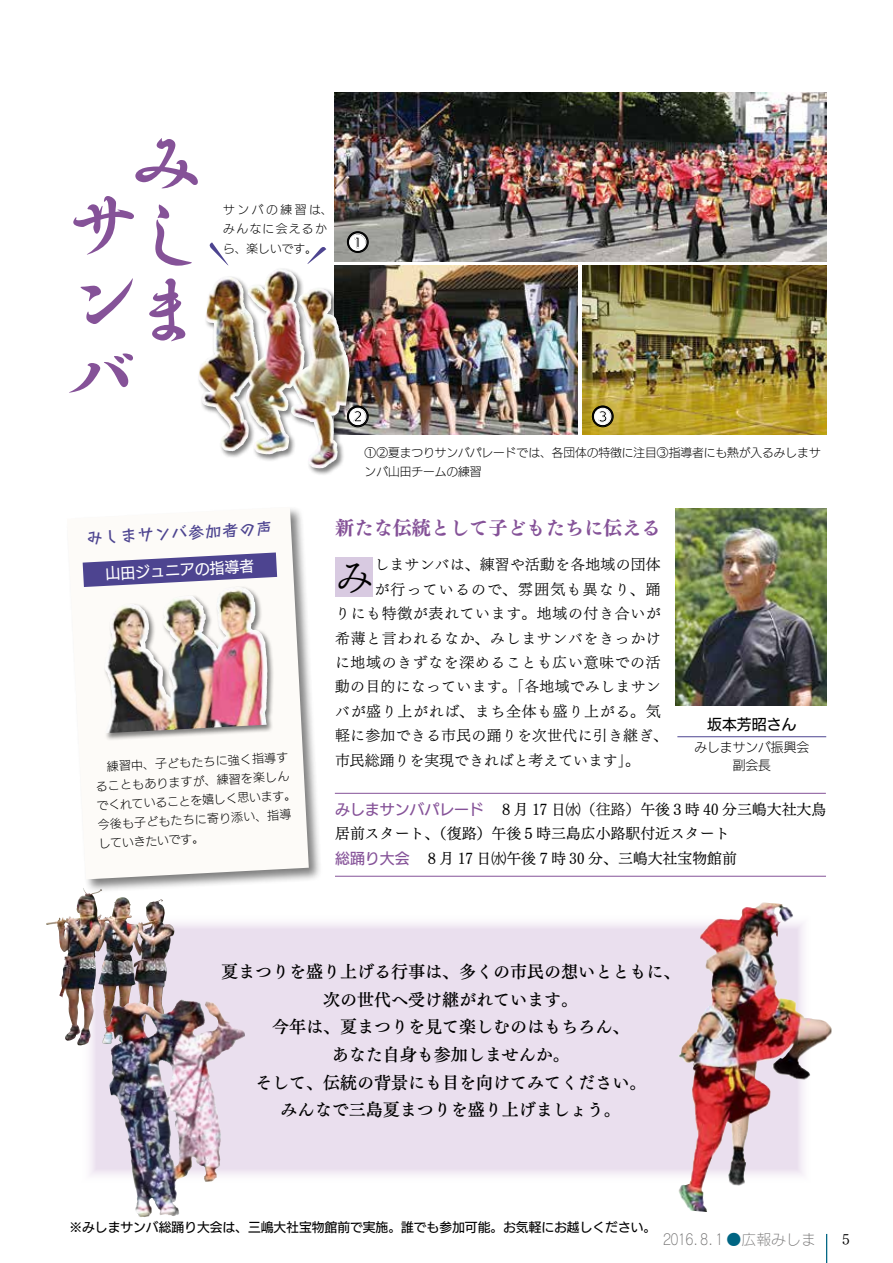
<style>
.page{position:relative;width:893px;height:1263px;background:#fff}
.page>*{position:absolute;margin:0;border:0;box-sizing:border-box;transform-origin:0 0}
.t1{font:74.4px/74.4px "Manyo Gyosho Std E";color:#855298;text-align:justify}
.t2{font:39.3px "UD Mincho Pro L";color:#000}
.t3{font:23.4px "UD Kakugo Large Pro B";color:#000}
.t4{font:19.2px "UD Mincho Pro B";color:#855298}
.t5{font:16.95px/27.6px "UD Mincho Pro DB";color:#000;text-align:center}
.t6{font:16.95px "Stick Std B";color:#4d4490}
.t7{font:14.85px/24.5px "UD Mincho Pro M";color:#000}
.t8{font:14.85px "UD Mincho Pro L";letter-spacing:.045em;color:#000}
.t9{font:14.85px "UD Mincho Pro L";letter-spacing:.02em;color:#000}
.t10{font:14.85px "UD Mincho Pro L";color:#000}
.t11{font:14.85px "UD Mincho Pro L";letter-spacing:.015em;color:#000}
.t12{font:14.85px "UD Mincho Pro L";letter-spacing:.085em;color:#000}
.t13{font:14.85px "Rodin Cattleya Pro L";color:#727171}
.t14{font:14.85px "UD Kakugo Large Pro M";color:#fff}
.t15{font:14.85px "UD Kakugo Large Pro M";color:#000}
.t16{font:14.85px "Tsuku Min Pro L";color:#000}
.t17{font:12.75px "UD Kakugo Large Pro M";color:#000}
.t18{font:12.75px/18.1px "UD Kakugo Large Pro L";color:#000;text-align:center}
.t19{font:11.7px/19.2px "UD Kakugo Large Pro L";color:#000}
.t20{font:11.7px/19.2px "UD Kakugo Large Pro L";letter-spacing:.12em;color:#000}
.s1{font-size:16.95px;color:#fff}
.s2{font-family:"UD Kakugo Large Pro M";color:#855298}
.s3{font-family:"UD Mincho Pro L"}
.s4{color:#006583}
</style>
<div class="page">
<div style="left:335px;top:557px;width:37px;height:39px;background:#d8cae1"></div>
<img style="left:82px;top:914px;width:729px;height:269px">
<hr style="left:335px;top:793px;width:491px;height:1px;background:#855298">
<hr style="left:335px;top:876px;width:491px;height:1px;background:#855298">
<img style="left:335px;top:92px;width:491px;height:169px">
<img style="left:583px;top:266px;width:243px;height:169px">
<img style="left:335px;top:266px;width:243px;height:169px">
<div style="left:197px;top:267px;width:160px;height:209px;background:#000;opacity:.5"></div>
<img style="left:248px;top:268px;width:31px;height:46px">
<div style="left:65px;top:505px;width:258px;height:388px;background:#000;opacity:.5"></div>
<svg style="left:67px;top:507px;width:242px;height:372px"></svg>
<div style="left:103px;top:585px;width:172px;height:156px;background:#000;opacity:.5"></div>
<img style="left:204px;top:587px;width:31px;height:62px">
<svg style="left:83px;top:552px;width:194px;height:35px"></svg>
<img style="left:676px;top:508px;width:150px;height:198px">
<svg style="left:209px;top:242px;width:20px;height:24px"></svg>
<svg style="left:307px;top:247px;width:19px;height:17px"></svg>
<img style="left:700px;top:903px;width:62px;height:39px">
<div style="left:592px;top:406px;width:22px;height:21px;border:1px solid #000;border-radius:50%"></div>
<svg style="left:594px;top:407px;width:18px;height:18px"></svg>
<div style="left:347px;top:406px;width:22px;height:21px;border:1px solid #000;border-radius:50%"></div>
<svg style="left:349px;top:407px;width:18px;height:18px"></svg>
<div style="left:347px;top:231px;width:22px;height:22px;border:1px solid #000;border-radius:50%"></div>
<svg style="left:349px;top:233px;width:18px;height:18px"></svg>
<hr style="left:677px;top:736px;width:149px;height:1px;background:#4d4490">
<img style="left:122px;top:899px;width:39px;height:101px">
<img style="left:90px;top:897px;width:32px;height:147px">
<img style="left:46px;top:888px;width:40px;height:153px">
<img style="left:104px;top:1000px;width:77px;height:44px">
<svg style="left:826px;top:1234px;width:1px;height:29px"></svg>
<h1 class="t1" style="left:130px;top:116px;width:69px">みしま</h1>
<h1 class="t1" style="left:66px;top:180px;width:69px">サンバ</h1>
<p class="t20" style="left:223px;top:200px;width:111px">サンバの練習は、みんなに会えるから、楽しいです。</p>
<h3 class="t3" style="left:346px;top:222px;width:25px">●<span class="s1">❶</span></h3>
<h3 class="t3" style="left:346px;top:397px;width:25px">●<span class="s1">❷</span></h3>
<h3 class="t3" style="left:591px;top:397px;width:25px">●<span class="s1">❸</span></h3>
<p class="t19" style="left:365px;top:442px;width:458px">①②夏まつりサンバパレードでは、各団体の特徴に注目③指導者にも熱が入るみしまサンバ山田チームの練習</p>
<h3 class="t6" style="left:85px;top:524px;width:189px;rotate:-3deg">みしまサンバ参加者の声</h3>
<p class="t14" style="left:105px;top:562px;width:150px;rotate:-3deg">山田ジュニアの指導者</p>
<p class="t19" style="left:94px;top:757px;width:201px;rotate:-3deg">　練習中、子どもたちに強く指導することもありますが、練習を楽しんでくれていることを嬉しく思います。今後も子どもたちに寄り添い、指導していきたいです。</p>
<h3 class="t4" style="left:335px;top:512px;width:327px">新たな伝統として子どもたちに伝える</h3>
<h2 class="t2" style="left:335px;top:546px;width:41px">み</h2>
<p class="t11" style="left:374px;top:553px;width:288px">しまサンバは、練習や活動を各地域の団体</p>
<p class="t12" style="left:374px;top:577px;width:288px">が行っているので、雰囲気も異なり、踊</p>
<p class="t8" style="left:335px;top:602px;width:327px">りにも特徴が表れています。地域の付き合いが</p>
<p class="t8" style="left:335px;top:626px;width:327px">希薄と言われるなか、みしまサンバをきっかけ</p>
<p class="t8" style="left:335px;top:651px;width:327px">に地域のきずなを深めることも広い意味での活</p>
<p class="t9" style="left:335px;top:675px;width:327px">動の目的になっています。「各地域でみしまサン</p>
<p class="t8" style="left:335px;top:700px;width:327px">バが盛り上がれば、まち全体も盛り上がる。気</p>
<p class="t9" style="left:335px;top:724px;width:335px">軽に参加できる市民の踊りを次世代に引き継ぎ、</p>
<p class="t10" style="left:335px;top:748px;width:307px">市民総踊りを実現できればと考えています」。</p>
<p class="t7" style="left:335px;top:796px;width:493px"><span class="s2">みしまサンバパレード</span>　８月 17 日<span class="s3">㈬（往路）</span>午後３時 40 分三嶋大社大鳥居前スタート、（復路）午後５時三島広小路駅付近スタート<br><span class="s2">総踊り大会</span>　８月 17 日<span class="s3">㈬</span>午後７時 30 分、三嶋大社宝物館前</p>
<p class="t15" style="left:707px;top:712px;width:91px">坂本芳昭さん</p>
<p class="t18" style="left:694px;top:738px;width:116px">みしまサンバ振興会副会長</p>
<h3 class="t5" style="left:221px;top:957px;width:461px">夏まつりを盛り上げる行事は、多くの市民の想いとともに、次の世代へ受け継がれています。<br>今年は、夏まつりを見て楽しむのはもちろん、<br>あなた自身も参加しませんか。<br>そして、伝統の背景にも目を向けてみてください。<br>みんなで三島夏まつりを盛り上げましょう。</h3>
<p class="t17" style="left:69px;top:1216px;width:588px">※みしまサンバ総踊り大会は、三嶋大社宝物館前で実施。誰でも参加可能。お気軽にお越しください。</p>
<p class="t13" style="left:663px;top:1230px;width:154px">２０１６．８．１ <span class="s4">●</span>広報みしま</p>
<p class="t16" style="left:842px;top:1226px;width:9px">5</p>
</div>
